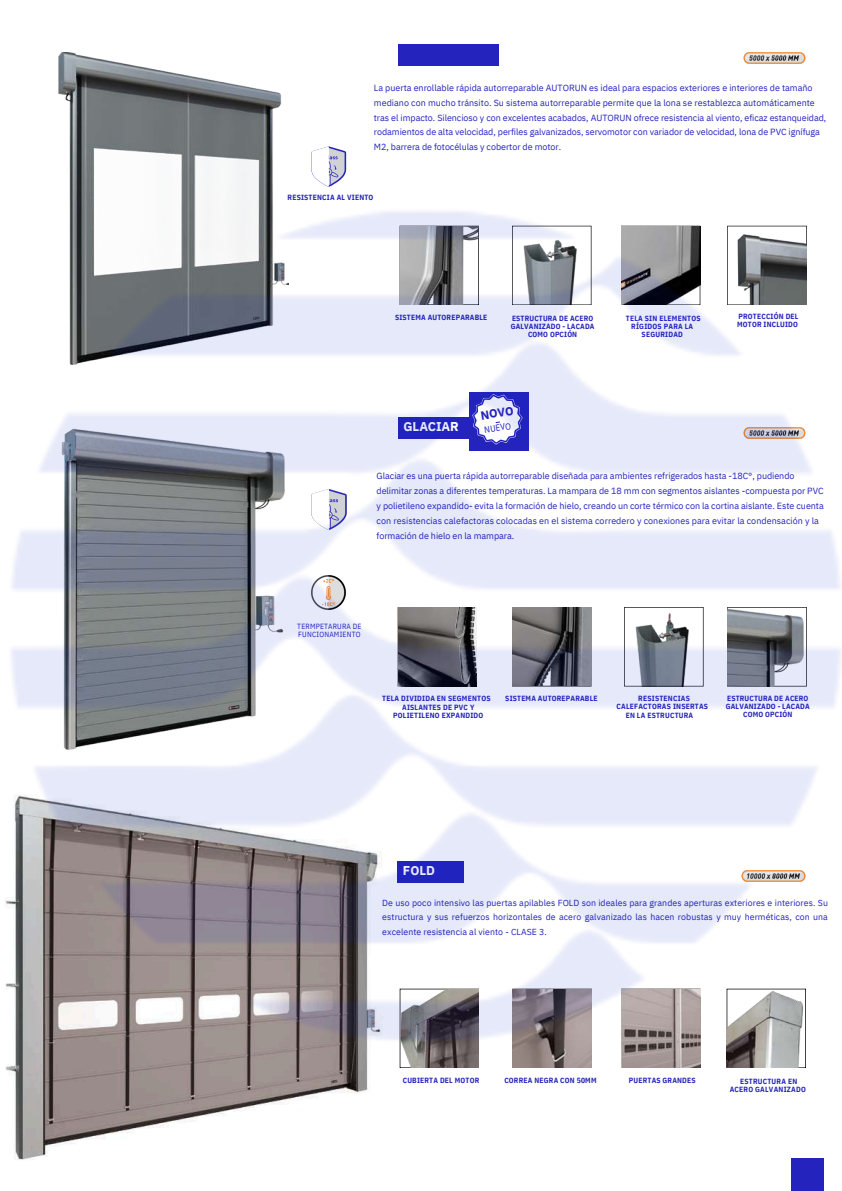
<style>
.page{position:relative;width:842px;height:1191px;background:#fff}
.page>*{position:absolute;margin:0;border:0;box-sizing:border-box;transform-origin:0 0}
.t1{font:700 12.8px "IBM Plex Sans";letter-spacing:-.005em;color:#fff}
.t2{font:700 11.9px "IBM Plex Sans";color:#2523bd}
.t3{font:9px/14.7px "IBM Plex Sans";letter-spacing:-.005em;color:#2523bd}
.t4{font:8.9px "IBM Plex Sans Cond";color:#2523bd}
.t5{font:8.8px/14.4px "IBM Plex Sans";letter-spacing:.005em;color:#2523bd;text-align:justify}
.t6{font:700 7.5px/8.1px "IBM Plex Sans Cond";letter-spacing:.025em;color:#2523bd;text-align:center}
.t7{font:7.5px "IBM Plex Sans Cond";letter-spacing:.03em;color:#2523bd}
</style>
<div class="page">
<img style="left:5px;top:44px;width:836px;height:1146px">
<p class="t3" style="left:374px;top:81px;width:454px">La puerta enrollable rápida autorreparable AUTORUN es ideal para espacios exteriores e interiores de tamaño mediano con mucho tránsito. Su sistema autorreparable permite que la lona se restablezca automáticamente tras el impacto. Silencioso y con excelentes acabados, AUTORUN ofrece resistencia al viento, eficaz estanqueidad,</p>
<h1 class="t3" style="left:374px;top:125px;width:448px">rodamientos de alta velocidad, perfiles galvanizados, servomotor con variador de velocidad, lona de PVC ignífuga<br>M2, barrera de fotocélulas y cobertor de motor.</h1>
<h3 class="t6" style="left:288px;top:193px;width:87px">RESISTENCIA AL VIENTO</h3>
<h4 class="t6" style="left:395px;top:313px;width:94px">SISTEMA AUTOREPARABLE</h4>
<p class="t6" style="left:511px;top:314px;width:85px">ESTRUCTURA DE ACERO<br>GALVANIZADO - LACADA<br>COMO OPCIÓN</p>
<h4 class="t1" style="left:404px;top:418px;width:57px">GLACIAR</h4>
<p class="t2" style="left:479px;top:407px;width:35px;rotate:-9deg">NOVO</p>
<h4 class="t4" style="left:483px;top:424px;width:28px;rotate:-9deg">NUEVO</h4>
<p class="t6" style="left:626px;top:314px;width:76px">TELA SIN ELEMENTOS<br>RÍGIDOS PARA LA<br>SEGURIDAD</p>
<p class="t6" style="left:737px;top:312px;width:63px;text-align:left">PROTECCIÓN DEL<br>MOTOR INCLUIDO</p>
<h2 class="t3" style="left:377px;top:468px;width:449px;line-height:15px">Glaciar es una puerta rápida autorreparable diseñada para ambientes refrigerados hasta -18C°, pudiendo delimitar zonas a diferentes temperaturas. La mampara de 18 mm con segmentos aislantes -compuesta por PVC y polietileno expandido- evita la formación de hielo, creando un corte térmico con la cortina aislante. Este cuenta con resistencias calefactoras colocadas en el sistema corredero y conexiones para evitar la condensación y la</h2>
<p class="t3" style="left:377px;top:528px;width:139px">formación de hielo en la mampara.</p>
<h1 class="t7" style="left:297px;top:621px;width:66px">TERMPETARURA DE</h1>
<p class="t7" style="left:298px;top:629px;width:64px">FUNCIONAMIENTO</p>
<p class="t6" style="left:382px;top:694px;width:110px">TELA DIVIDIDA EN SEGMENTOS</p>
<h4 class="t6" style="left:393px;top:703px;width:92px">AISLANTES DE PVC Y<br>POLIETILENO EXPANDIDO</h4>
<h4 class="t6" style="left:505px;top:694px;width:94px">SISTEMA AUTOREPARABLE</h4>
<p class="t6" style="left:617px;top:693px;width:93px">RESISTENCIAS<br>CALEFACTORAS INSERTAS</p>
<p class="t6" style="left:626px;top:711px;width:69px">EN LA ESTRUCTURA</p>
<h1 class="t6" style="left:726px;top:693px;width:85px">ESTRUCTURA DE ACERO<br>GALVANIZADO - LACADA<br>COMO OPCIÓN</h1>
<p class="t1" style="left:403px;top:861px;width:33px">FOLD</p>
<h4 class="t5" style="left:382px;top:895px;width:447px">De uso poco intensivo las puertas apilables FOLD son ideales para grandes aperturas exteriores e interiores. Su estructura y sus refuerzos horizontales de acero galvanizado las hacen robustas y muy herméticas, con una excelente resistencia al viento - CLASE 3.</h4>
<p class="t6" style="left:403px;top:1075px;width:78px">CUBIERTA DEL MOTOR</p>
<p class="t6" style="left:504px;top:1076px;width:94px">CORREA NEGRA CON 50MM</p>
<h4 class="t6" style="left:629px;top:1075px;width:68px">PUERTAS GRANDES</h4>
<p class="t6" style="left:730px;top:1076px;width:78px">ESTRUCTURA EN<br>ACERO GALVANIZADO</p>
</div>
